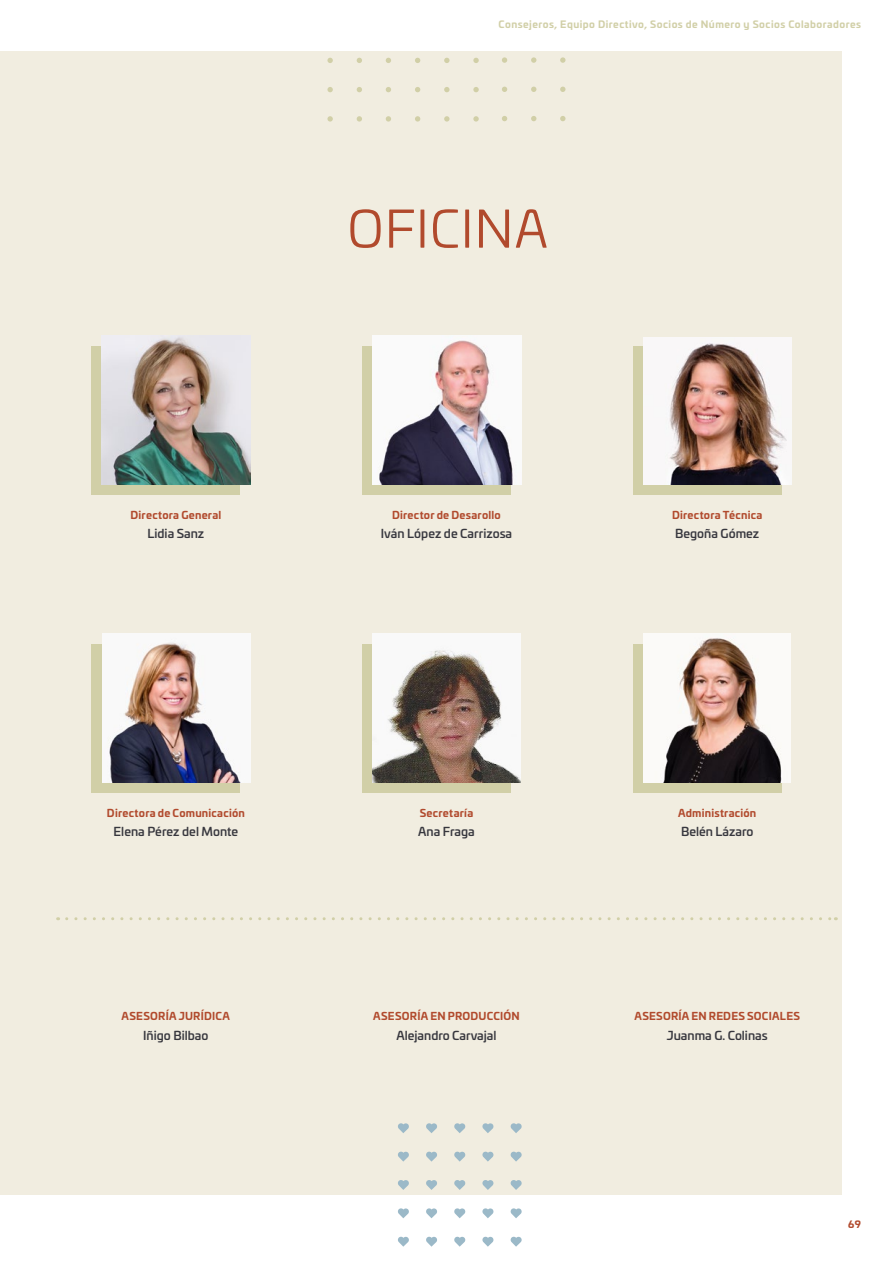
<style>
.page{position:relative;width:893px;height:1263px;background:#fff}
.page>*{position:absolute;margin:0;border:0;box-sizing:border-box;transform-origin:0 0}
.t1{font:51px "Univia Pro";letter-spacing:.02em;color:#b14a2d}
.t2{font:500 12px "Univia Pro";color:#37373e}
.t3{font:700 10.5px "Univia Pro";letter-spacing:.02em;color:#b14a2d}
.t4{font:700 9.75px "Univia Pro";letter-spacing:.05em;color:#d1cfa7}
.t5{font:700 9.75px "Univia Pro";color:#b14a2d}
</style>
<div class="page">
<div style="left:0;top:51px;width:842px;height:1144px;background:#f1ede0"></div>
<div style="left:362px;top:346px;width:149px;height:149px;background:#d1cfa7"></div>
<div style="left:362px;top:644px;width:149px;height:149px;background:#d1cfa7"></div>
<div style="left:633px;top:346px;width:149px;height:149px;background:#d1cfa7"></div>
<div style="left:633px;top:644px;width:149px;height:149px;background:#d1cfa7"></div>
<img style="left:644px;top:337px;width:147px;height:147px">
<img style="left:373px;top:634px;width:147px;height:148px">
<img style="left:373px;top:336px;width:149px;height:148px">
<img style="left:644px;top:634px;width:147px;height:148px">
<svg style="left:398px;top:1123px;width:11px;height:10px"></svg>
<svg style="left:426px;top:1123px;width:11px;height:10px"></svg>
<svg style="left:454px;top:1123px;width:12px;height:10px"></svg>
<svg style="left:482px;top:1123px;width:12px;height:10px"></svg>
<svg style="left:510px;top:1123px;width:12px;height:10px"></svg>
<svg style="left:398px;top:1151px;width:11px;height:10px"></svg>
<svg style="left:426px;top:1151px;width:11px;height:10px"></svg>
<svg style="left:454px;top:1151px;width:12px;height:10px"></svg>
<svg style="left:482px;top:1151px;width:12px;height:10px"></svg>
<svg style="left:510px;top:1151px;width:12px;height:10px"></svg>
<svg style="left:398px;top:1180px;width:11px;height:10px"></svg>
<svg style="left:426px;top:1180px;width:11px;height:10px"></svg>
<svg style="left:454px;top:1180px;width:12px;height:10px"></svg>
<svg style="left:482px;top:1180px;width:12px;height:10px"></svg>
<svg style="left:510px;top:1180px;width:12px;height:10px"></svg>
<svg style="left:398px;top:1208px;width:11px;height:10px"></svg>
<svg style="left:426px;top:1208px;width:11px;height:10px"></svg>
<svg style="left:454px;top:1208px;width:12px;height:10px"></svg>
<svg style="left:482px;top:1208px;width:12px;height:10px"></svg>
<svg style="left:510px;top:1208px;width:12px;height:10px"></svg>
<svg style="left:398px;top:1236px;width:11px;height:11px"></svg>
<svg style="left:426px;top:1236px;width:11px;height:11px"></svg>
<svg style="left:454px;top:1236px;width:12px;height:11px"></svg>
<svg style="left:482px;top:1236px;width:12px;height:11px"></svg>
<svg style="left:510px;top:1236px;width:12px;height:11px"></svg>
<svg style="left:560px;top:57px;width:5px;height:6px"></svg>
<svg style="left:560px;top:87px;width:5px;height:5px"></svg>
<svg style="left:502px;top:57px;width:5px;height:6px"></svg>
<svg style="left:502px;top:87px;width:5px;height:5px"></svg>
<svg style="left:531px;top:57px;width:5px;height:6px"></svg>
<svg style="left:531px;top:87px;width:5px;height:5px"></svg>
<svg style="left:415px;top:58px;width:5px;height:5px"></svg>
<svg style="left:415px;top:87px;width:5px;height:5px"></svg>
<svg style="left:386px;top:58px;width:5px;height:5px"></svg>
<svg style="left:386px;top:87px;width:5px;height:5px"></svg>
<svg style="left:473px;top:58px;width:6px;height:5px"></svg>
<svg style="left:473px;top:87px;width:6px;height:5px"></svg>
<svg style="left:444px;top:58px;width:5px;height:5px"></svg>
<svg style="left:444px;top:87px;width:5px;height:5px"></svg>
<svg style="left:327px;top:58px;width:6px;height:5px"></svg>
<svg style="left:327px;top:87px;width:6px;height:5px"></svg>
<svg style="left:357px;top:58px;width:5px;height:5px"></svg>
<svg style="left:357px;top:87px;width:5px;height:5px"></svg>
<svg style="left:560px;top:116px;width:5px;height:5px"></svg>
<svg style="left:502px;top:116px;width:5px;height:5px"></svg>
<svg style="left:531px;top:116px;width:5px;height:5px"></svg>
<svg style="left:415px;top:116px;width:5px;height:6px"></svg>
<svg style="left:386px;top:116px;width:5px;height:6px"></svg>
<svg style="left:473px;top:116px;width:6px;height:6px"></svg>
<svg style="left:444px;top:116px;width:5px;height:6px"></svg>
<svg style="left:327px;top:116px;width:6px;height:6px"></svg>
<svg style="left:357px;top:116px;width:5px;height:6px"></svg>
<svg style="left:67px;top:917px;width:769px;height:3px"></svg>
<div style="left:91px;top:346px;width:149px;height:149px;background:#d1cfa7"></div>
<div style="left:91px;top:644px;width:149px;height:149px;background:#d1cfa7"></div>
<img style="left:101px;top:336px;width:149px;height:148px">
<img style="left:102px;top:634px;width:149px;height:148px">
<p class="t3" style="left:131px;top:506px;width:92px">Directora General</p>
<p class="t2" style="left:148px;top:524px;width:58px">Lidia Sanz</p>
<p class="t4" style="left:499px;top:16px;width:364px">Consejeros, Equipo Directivo, Socios de Número y Socios Colaboradores</p>
<h1 class="t1" style="left:347px;top:192px;width:202px">OFICINA</h1>
<p class="t3" style="left:392px;top:506px;width:110px">Director de Desarollo</p>
<p class="t2" style="left:381px;top:524px;width:133px">Iván López de Carrizosa</p>
<p class="t3" style="left:672px;top:506px;width:92px">Directora Técnica</p>
<p class="t2" style="left:675px;top:524px;width:86px">Begoña Gómez</p>
<p class="t3" style="left:107px;top:804px;width:139px">Directora de Comunicación</p>
<p class="t2" style="left:114px;top:822px;width:126px">Elena Pérez del Monte</p>
<p class="t3" style="left:122px;top:1008px;width:110px">ASESORÍA JURÍDICA</p>
<p class="t2" style="left:143px;top:1026px;width:67px">Iñigo Bilbao</p>
<p class="t3" style="left:420px;top:804px;width:55px">Secretaría</p>
<p class="t2" style="left:418px;top:822px;width:58px">Ana Fraga</p>
<p class="t3" style="left:373px;top:1008px;width:148px">ASESORÍA EN PRODUCCIÓN</p>
<p class="t2" style="left:396px;top:1026px;width:101px">Alejandro Carvajal</p>
<p class="t3" style="left:678px;top:804px;width:80px">Administración</p>
<p class="t2" style="left:681px;top:822px;width:74px">Belén Lázaro</p>
<p class="t3" style="left:634px;top:1008px;width:167px">ASESORÍA EN REDES SOCIALES</p>
<p class="t2" style="left:667px;top:1026px;width:102px">Juanma G. Colinas</p>
<p class="t5" style="left:848px;top:1216px;width:14px">69</p>
</div>
